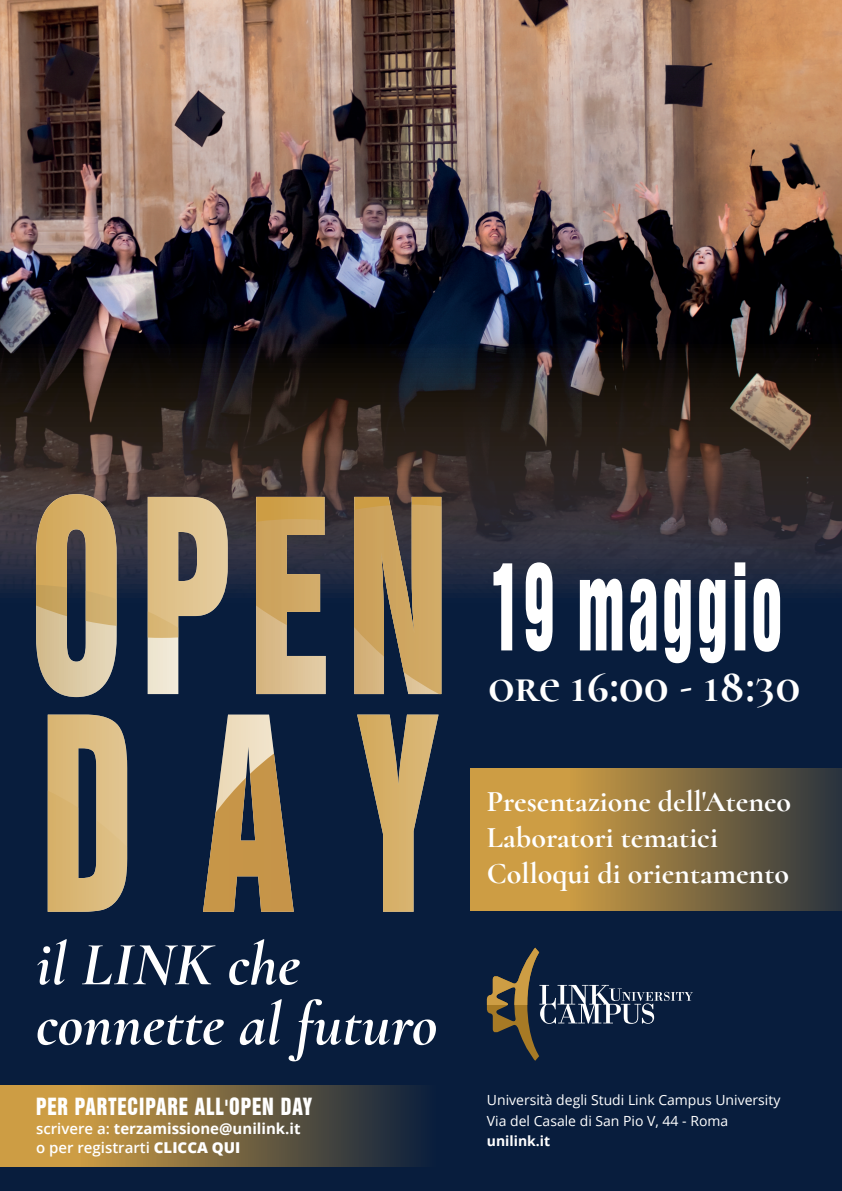
<style>
.page{position:relative;width:842px;height:1191px;background:#fff}
.page>*{position:absolute;margin:0;border:0;box-sizing:border-box;transform-origin:0 0}
.t1{font:109.9px "Swiss 921 BT Regular A";letter-spacing:.05em;color:#fff;scale:.58 1}
.t2{font:italic 700 62.2px/60px "Cormorant";color:#fff}
.t3{font:700 45.9px "Cormorant Unicase";color:#fff}
.t4{font:700 30px/36px "Cormorant";color:#fff}
.t5{font:21.7px "Swiss 921 BT Regular A";letter-spacing:.05em;color:#fff;scale:.88 1}
.t6{font:600 15px/19.3px "Open Sans";color:#fff}
.t7{font:14px/21px "Open Sans";color:#fff}
.t8{font:700 14px "Open Sans";color:#fff}
.s1{font-weight:700}
.s2{font-weight:800}
</style>
<div class="page">
<img style="left:0;top:0;width:842px;height:1191px">
<svg style="left:471px;top:768px;width:371px;height:143px;background:#907541"></svg>
<svg style="left:0;top:1085px;width:437px;height:81px;background:#7c6840"></svg>
<svg style="left:256px;top:497px;width:70px;height:197px;background:#a48b63"></svg>
<svg style="left:354px;top:497px;width:87px;height:197px;background:#b2925d"></svg>
<svg style="left:48px;top:714px;width:79px;height:197px;background:#b59e71"></svg>
<svg style="left:203px;top:714px;width:91px;height:197px;background:#897759"></svg>
<svg style="left:357px;top:714px;width:82px;height:197px;background:#766c56"></svg>
<svg style="left:36px;top:494px;width:81px;height:203px;background:#a9956f"></svg>
<svg style="left:148px;top:497px;width:80px;height:197px;background:#9c907a"></svg>
<svg style="left:487px;top:947px;width:206px;height:113px;background:#203049"></svg>
<svg style="left:487px;top:947px;width:52px;height:57px;background:#4a473e"></svg>
<h2 class="t2" style="left:36px;top:934px;width:403px">il LINK che connette al futuro</h2>
<h3 class="t5" style="left:36px;top:1091px;width:315px">PER PARTECIPARE ALL'OPEN DAY</h3>
<p class="t6" style="left:36px;top:1118px;width:266px">scrivere a: <span class="s1">terzamissione@unilink.it </span>o per registrarti <span class="s2">CLICCA QUI</span></p>
<h1 class="t1" style="left:488px;top:535px;width:508px">19 maggio</h1>
<h3 class="t3" style="left:488px;top:657px;width:313px">ore 16:00 - 18:30</h3>
<h3 class="t4" style="left:487px;top:783px;width:306px">Presentazione dell'Ateneo<br>Laboratori tematici<br>Colloqui di orientamento</h3>
<p class="t7" style="left:487px;top:1088px;width:295px">Università degli Studi Link Campus University<br>Via del Casale di San Pio V, 44 - Roma</p>
<p class="t8" style="left:487px;top:1131px;width:65px">unilink.it</p>
</div>
